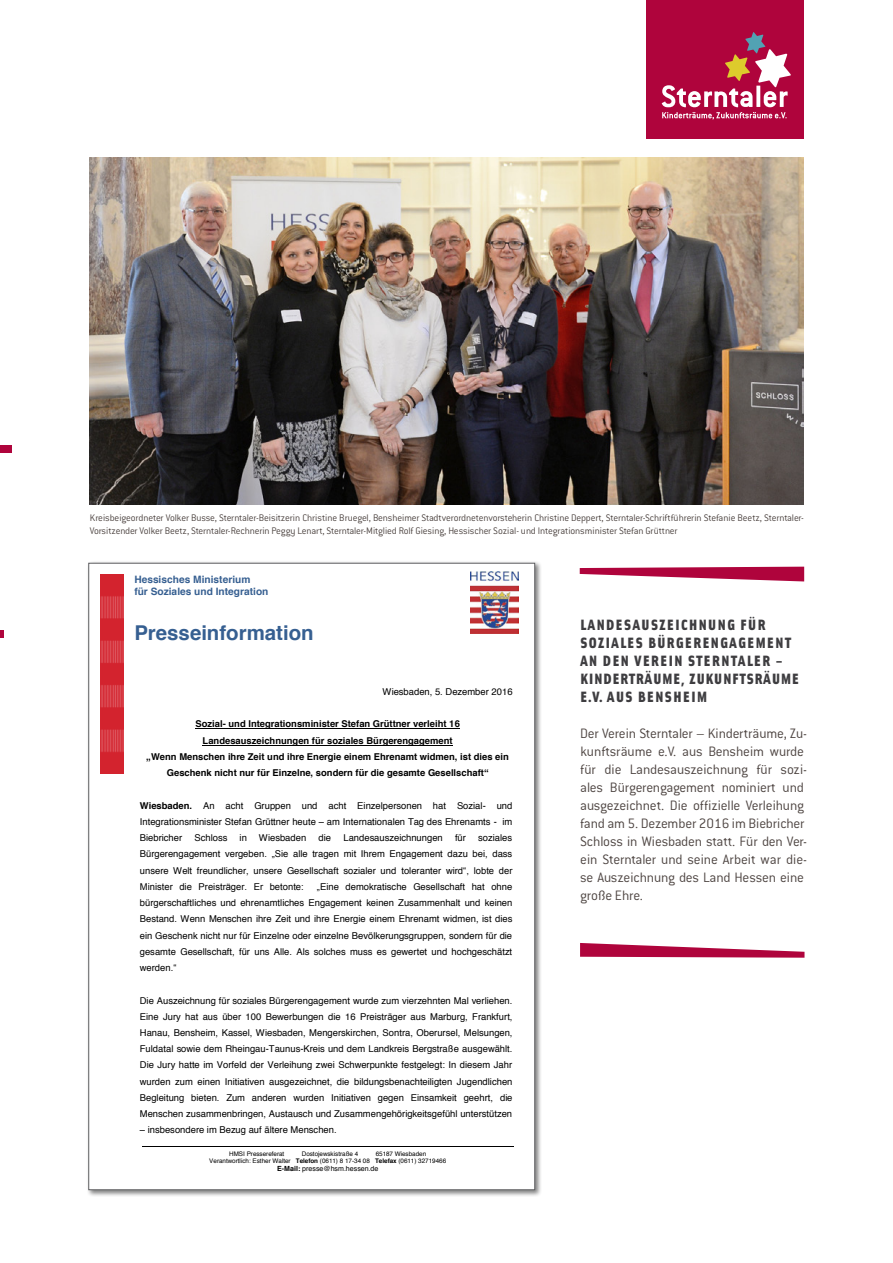
<style>
.page{position:relative;width:893px;height:1263px;background:#fff}
.page>*{position:absolute;margin:0;border:0;box-sizing:border-box;transform-origin:0 0}
.t1{font:700 20.4px "Helvetica";color:#365f91}
.t2{font:300 15px/18px "Conduit ITC";letter-spacing:-.01em;color:#4e4542}
.t3{font:900 15px/18px "Solex";letter-spacing:.1em;color:#3e3d40}
.t4{font:300 10.5px/12.6px "Conduit ITC";letter-spacing:-.015em;color:#4e4542}
.t5{font:700 10.2px/11.7px "Helvetica";color:#365f91}
.t6{font:9.45px/16.2px "Helvetica";color:#000;text-align:justify}
.t7{font:700 9.45px/16.2px "Helvetica";color:#000;text-align:center}
.t8{font:9.45px "Arial";color:#000}
.t9{font:7.05px "Helvetica";letter-spacing:.005em;color:#000}
.t10{font:6.3px/7.2px "Helvetica";letter-spacing:-.005em;color:#000}
.s1{font-family:"Arial"}
.s2{font-weight:700}
</style>
<div class="page">
<div style="left:646px;top:0;width:157px;height:139px;background:#af043c"></div>
<svg style="left:662px;top:32px;width:129px;height:88px"></svg>
<div style="left:0;top:446px;width:12px;height:7px;background:#af043c"></div>
<svg style="left:0;top:630px;width:3px;height:8px"></svg>
<div style="left:86px;top:561px;width:456px;height:636px;background:#000;opacity:.5"></div>
<div style="left:89px;top:563px;width:446px;height:627px;background:#fff"></div>
<hr style="left:142px;top:1147px;width:372px;height:1px;background:#000">
<img style="left:101px;top:575px;width:22px;height:198px">
<img style="left:471px;top:571px;width:47px;height:63px">
<hr style="left:195px;top:728px;width:265px;height:1px;background:#000">
<hr style="left:203px;top:744px;width:250px;height:1px;background:#000">
<img style="left:90px;top:157px;width:714px;height:348px">
<svg style="left:580px;top:567px;width:224px;height:14px"></svg>
<svg style="left:580px;top:943px;width:224px;height:15px"></svg>
<p class="t4" style="left:90px;top:511px;width:715px">Kreisbeigeordneter Volker Busse, Sterntaler-Beisitzerin Christine Bruegel, Bensheimer Stadtverordnetenvorsteherin Christine Deppert, Sterntaler-Schriftführerin Stefanie Beetz, Sterntaler-<br>Vorsitzender Volker Beetz, Sterntaler-Rechnerin Peggy Lenart, Sterntaler-Mitglied Rolf Giesing, Hessischer Sozial- und Integrationsminister Stefan Grüttner</p>
<p class="t5" style="left:134px;top:573px;width:136px">Hessisches Ministerium<br>für Soziales und Integration</p>
<h1 class="t1" style="left:134px;top:616px;width:181px">Presseinformation</h1>
<p class="t6" style="left:383px;top:684px;width:131px">Wiesbaden, 5. Dezember 2016</p>
<p class="t7" style="left:146px;top:716px;width:364px">Sozial- und Integrationsminister Stefan Grüttner verleiht 16<br>Landesauszeichnungen für soziales Bürgerengagement<br><span class="s1">„</span>Wenn Menschen ihre Zeit und ihre Energie einem Ehrenamt widmen, ist dies ein Geschenk nicht nur für Einzelne, sondern für die gesamte Gesellschaft<span class="s1">“</span></p>
<p class="t6" style="left:140px;top:797px;width:374px"><span class="s2">Wiesbaden.</span> An acht Gruppen und acht Einzelpersonen hat Sozial- und Integrationsminister Stefan Grüttner heute <span class="s1">–</span> am Internationalen Tag des Ehrenamts - im Biebricher</p>
<p class="t6" style="left:194px;top:830px;width:34px">Schloss</p>
<p class="t6" style="left:240px;top:830px;width:9px">in</p>
<p class="t6" style="left:259px;top:830px;width:49px">Wiesbaden</p>
<p class="t6" style="left:319px;top:830px;width:14px">die</p>
<p class="t6" style="left:343px;top:830px;width:101px">Landesauszeichnungen</p>
<p class="t6" style="left:455px;top:830px;width:13px">für</p>
<p class="t6" style="left:140px;top:830px;width:374px;text-indent:338px">soziales Bürgerengagement vergeben. <span class="s1">„Sie</span> alle tragen mit Ihrem Engagement dazu bei, dass unsere Welt freundlicher, unsere Gesellschaft sozialer und toleranter wird<span class="s1">“, lobte der</span></p>
<p class="t8" style="left:140px;top:880px;width:165px">Minister die Preisträger. Er betonte:</p>
<p class="t6" style="left:140px;top:879px;width:374px;text-indent:177px"><span class="s1">„</span>Eine demokratische Gesellschaft hat ohne bürgerschaftliches und ehrenamtliches Engagement keinen Zusammenhalt und keinen Bestand. Wenn Menschen ihre Zeit und ihre Energie einem Ehrenamt widmen, ist dies ein Geschenk nicht nur für Einzelne oder einzelne Bevölkerungsgruppen, sondern für die gesamte Gesellschaft, für uns Alle. Als solches muss es gewertet und hochgeschätzt werden.<span class="s1">“</span></p>
<p class="t6" style="left:140px;top:992px;width:374px">Die Auszeichnung für soziales Bürgerengagement wurde zum vierzehnten Mal verliehen.<br>Eine Jury hat aus über 100 Bewerbungen die 16 Preisträger aus Marburg, Frankfurt, Hanau, Bensheim, Kassel, Wiesbaden, Mengerskirchen, Sontra, Oberursel, Melsungen, Fuldatal sowie dem Rheingau-Taunus-Kreis und dem Landkreis Bergstraße ausgewählt.<br>Die Jury hatte im Vorfeld der Verleihung zwei Schwerpunkte festgelegt: In diesem Jahr wurden zum einen Initiativen ausgezeichnet, die bildungsbenachteiligten Jugendlichen Begleitung bieten. Zum anderen wurden Initiativen gegen Einsamkeit geehrt, die Menschen zusammenbringen, Austausch und Zusammengehörigkeitsgefühl unterstützen</p>
<p class="t6" style="left:140px;top:1122px;width:198px"><span class="s1">–</span> insbesondere im Bezug auf ältere Menschen.</p>
<p class="t10" style="left:229px;top:1150px;width:57px">HMSI Pressereferat</p>
<p class="t10" style="left:302px;top:1150px;width:58px">Dostojewskistraße 4</p>
<p class="t10" style="left:209px;top:1150px;width:238px;text-indent:166px">65187 Wiesbaden<br>Verantwortlich: Esther Walter <span class="s2">Telefon</span> (0611) 8 17-34 08 <span class="s2">Telefax</span> (0611) 32719466</p>
<p class="t9" style="left:277px;top:1163px;width:103px"><span class="s2">E-Mail:</span> presse@hsm.hessen.de</p>
<h2 class="t3" style="left:581px;top:615px;width:105px">LAN DESAUSZEICHNUNG</h2>
<h2 class="t3" style="left:741px;top:615px;width:26px">FÜR</h2>
<h2 class="t3" style="left:580px;top:633px;width:26px">SOZIAL</h2>
<h2 class="t3" style="left:627px;top:633px;width:93px">ES BÜRGERENGAG</h2>
<h2 class="t3" style="left:580px;top:633px;width:212px;text-indent:167px">EMENT<br>AN DEN VEREIN STERNTALER –<br>KIN DERTRÄUM</h2>
<h2 class="t3" style="left:673px;top:669px;width:33px">E, ZUKUNF</h2>
<h2 class="t3" style="left:740px;top:669px;width:25px">TSRÄUM</h2>
<h2 class="t3" style="left:792px;top:669px;width:8px">E</h2>
<h2 class="t3" style="left:581px;top:687px;width:119px">E.V. AUS BENSHEIM</h2>
<p class="t2" style="left:580px;top:724px;width:229px">Der Verein Sterntaler – Kinderträume, Zu&shy;kunftsräume e.V. aus Bensheim wurde für die Landesauszeichnung für sozi&shy;ales Bürgerengagement nominiert und ausgezeichnet. Die offizielle Verleihung fand am 5. Dezember 2016 im Biebricher Schloss in Wiesbaden statt. Für den Ver&shy;ein Sterntaler und seine Arbeit war die&shy;se Auszeichnung des Land Hessen eine große Ehre.</p>
</div>
